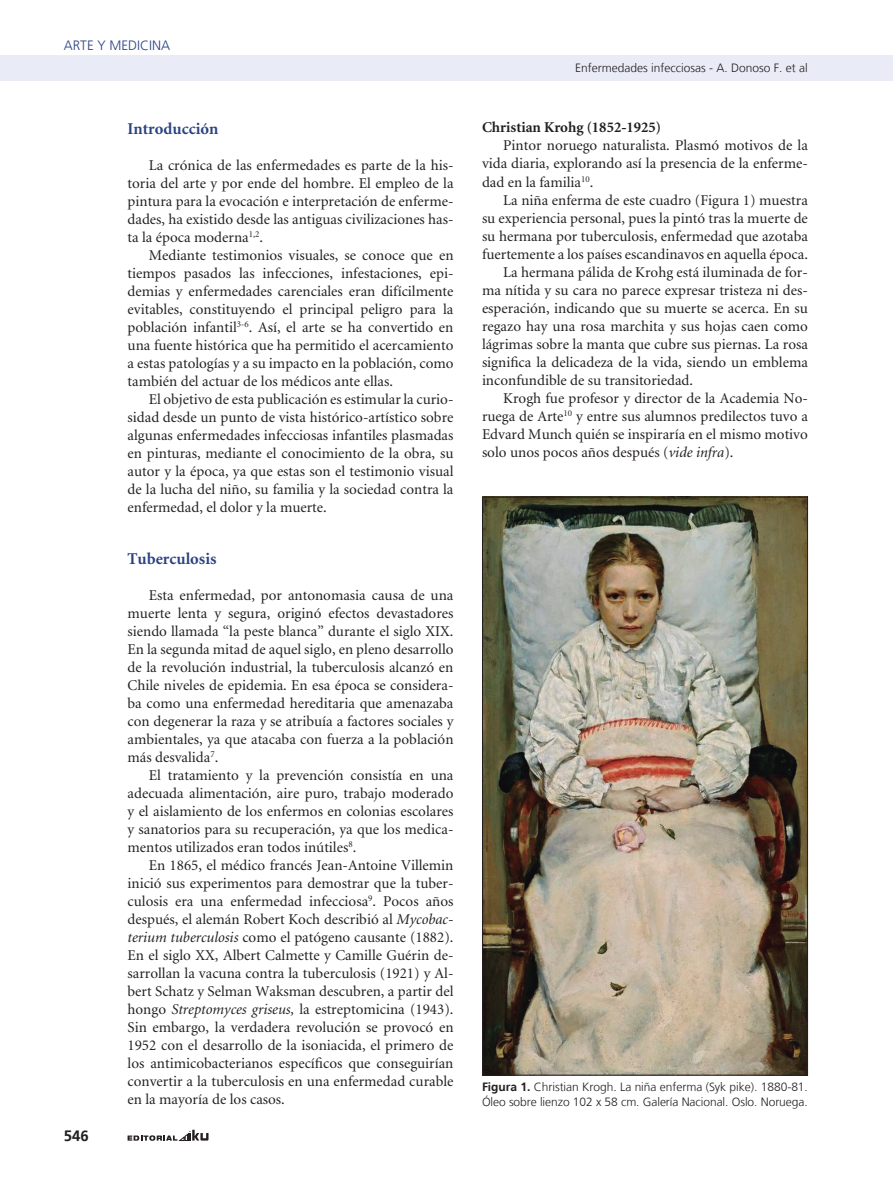
<style>
.page{position:relative;width:893px;height:1191px;background:#fff}
.page>*{position:absolute;margin:0;border:0;box-sizing:border-box;transform-origin:0 0}
._6-subtitulo{font:700 16.5px "Minion";color:#2a4282}
._1-texto{font:15px/18px "Minion";color:#231f20;text-align:justify}
._6-subtitulo_2{font:700 15px "Minion";color:#231f20}
.t1{font:700 15px "Frutiger LT";color:#231f20}
.t2{font:300 13.5px "Frutiger LT";color:#2a4282}
._7-tabla{font:300 12px/15px "Frutiger LT";letter-spacing:-.005em;color:#231f20}
._3-datos_autores-doi{font:300 12px "Frutiger LT";color:#231f20}
.s1{font-style:italic}
.s2{font-weight:700}
</style>
<div class="page">
<div style="left:0;top:55px;width:893px;height:26px;background:#e9ecf6"></div>
<svg style="left:128px;top:1129px;width:81px;height:11px"></svg>
<img style="left:484px;top:499px;width:322px;height:574px">
<p class="t2" style="left:64px;top:38px;width:17px">Arte</p>
<p class="t2" style="left:98px;top:38px;width:32px">y Medicina</p>
<p class="t1" style="left:64px;top:1126px;width:27px">546</p>
<p class="_6-subtitulo" style="left:128px;top:120px;width:92px">Introducción</p>
<p class="_1-texto" style="left:128px;top:156px;width:327px;text-indent:21px">La crónica de las enfermedades es parte de la his&shy;toria del arte y por ende del hombre. El empleo de la pintura para la evocación e interpretación de enferme&shy;dades, ha existido desde las antiguas civilizaciones has&shy;ta la época moderna<sup>1,2</sup>.</p>
<p class="_1-texto" style="left:128px;top:246px;width:327px;text-indent:21px">Mediante testimonios visuales, se conoce que en tiempos pasados las infecciones, infestaciones, epi&shy;demias y enfermedades carenciales eran difícilmente evitables, constituyendo el principal peligro para la población infantil<sup>3-6</sup>. Así, el arte se ha convertido en una fuente histórica que ha permitido el acercamiento a estas patologías y a su impacto en la población, como también del actuar de los médicos ante ellas.</p>
<p class="_1-texto" style="left:128px;top:390px;width:327px;text-indent:21px">El objetivo de esta publicación es estimular la curio&shy;sidad desde un punto de vista histórico-artístico sobre algunas enfermedades infecciosas infantiles plasmadas en pinturas, mediante el conocimiento de la obra, su autor y la época, ya que estas son el testimonio visual de la lucha del niño, su familia y la sociedad contra la enfermedad, el dolor y la muerte.</p>
<p class="_6-subtitulo" style="left:128px;top:550px;width:90px">Tuberculosis</p>
<p class="_1-texto" style="left:128px;top:587px;width:327px;text-indent:21px">Esta enfermedad, por antonomasia causa de una muerte lenta y segura, originó efectos devastadores siendo llamada “la peste blanca” durante el siglo XIX.<br>En la segunda mitad de aquel siglo, en pleno desarrollo de la revolución industrial, la tuberculosis alcanzó en Chile niveles de epidemia. En esa época se considera&shy;ba como una enfermedad hereditaria que amenazaba con degenerar la raza y se atribuía a factores sociales y ambientales, ya que atacaba con fuerza a la población más desvalida<sup>7</sup>.</p>
<p class="_1-texto" style="left:128px;top:767px;width:327px;text-indent:21px">El tratamiento y la prevención consistía en una adecuada alimentación, aire puro, trabajo moderado y el aislamiento de los enfermos en colonias escolares y sanatorios para su recuperación, ya que los medica&shy;mentos utilizados eran todos inútiles<sup>8</sup>.</p>
<p class="_1-texto" style="left:128px;top:857px;width:327px;text-indent:21px">En 1865, el médico francés Jean-Antoine Villemin inició sus experimentos para demostrar que la tuber&shy;culosis era una enfermedad infecciosa<sup>9</sup>. Pocos años después, el alemán Robert Koch describió al <span class="s1">Mycobac&shy;terium tuberculosis</span> como el patógeno causante (1882).<br>En el siglo XX, Albert Calmette y Camille Guérin de&shy;sarrollan la vacuna contra la tuberculosis (1921) y Al&shy;bert Schatz y Selman Waksman descubren, a partir del hongo <span class="s1">Streptomyces griseus,</span> la estreptomicina (1943).<br>Sin embargo, la verdadera revolución se provocó en 1952 con el desarrollo de la isoniacida, el primero de los antimicobacterianos específicos que conseguirían convertir a la tuberculosis en una enfermedad curable en la mayoría de los casos.</p>
<p class="_3-datos_autores-doi" style="left:575px;top:61px;width:234px">Enfermedades infecciosas - A. Donoso F. et al</p>
<p class="_6-subtitulo_2" style="left:482px;top:120px;width:181px">Christian Krohg (1852-1925)</p>
<p class="_1-texto" style="left:482px;top:137px;width:327px;text-indent:21px">Pintor noruego naturalista. Plasmó motivos de la vida diaria, explorando así la presencia de la enferme&shy;dad en la familia<sup>10</sup>.</p>
<p class="_1-texto" style="left:482px;top:191px;width:327px;text-indent:21px">La niña enferma de este cuadro (Figura 1) muestra su experiencia personal, pues la pintó tras la muerte de su hermana por tuberculosis, enfermedad que azotaba fuertemente a los países escandinavos en aquella época.</p>
<p class="_1-texto" style="left:482px;top:263px;width:327px;text-indent:21px">La hermana pálida de Krohg está iluminada de for&shy;ma nítida y su cara no parece expresar tristeza ni des&shy;esperación, indicando que su muerte se acerca. En su regazo hay una rosa marchita y sus hojas caen como lágrimas sobre la manta que cubre sus piernas. La rosa significa la delicadeza de la vida, siendo un emblema inconfundible de su transitoriedad.</p>
<p class="_1-texto" style="left:482px;top:389px;width:327px;text-indent:21px">Krogh fue profesor y director de la Academia No&shy;ruega de Arte<sup>10</sup> y entre sus alumnos predilectos tuvo a Edvard Munch quién se inspiraría en el mismo motivo solo unos pocos años después (<span class="s1">vide infra</span>).</p>
<p class="_7-tabla" style="left:482px;top:1079px;width:327px"><span class="s2">Figura 1.</span> Christian Krogh. La niña enferma (Syk pike). 1880-81.<br>Óleo sobre lienzo 102 x 58 cm. Galería Nacional. Oslo. Noruega.</p>
</div>
